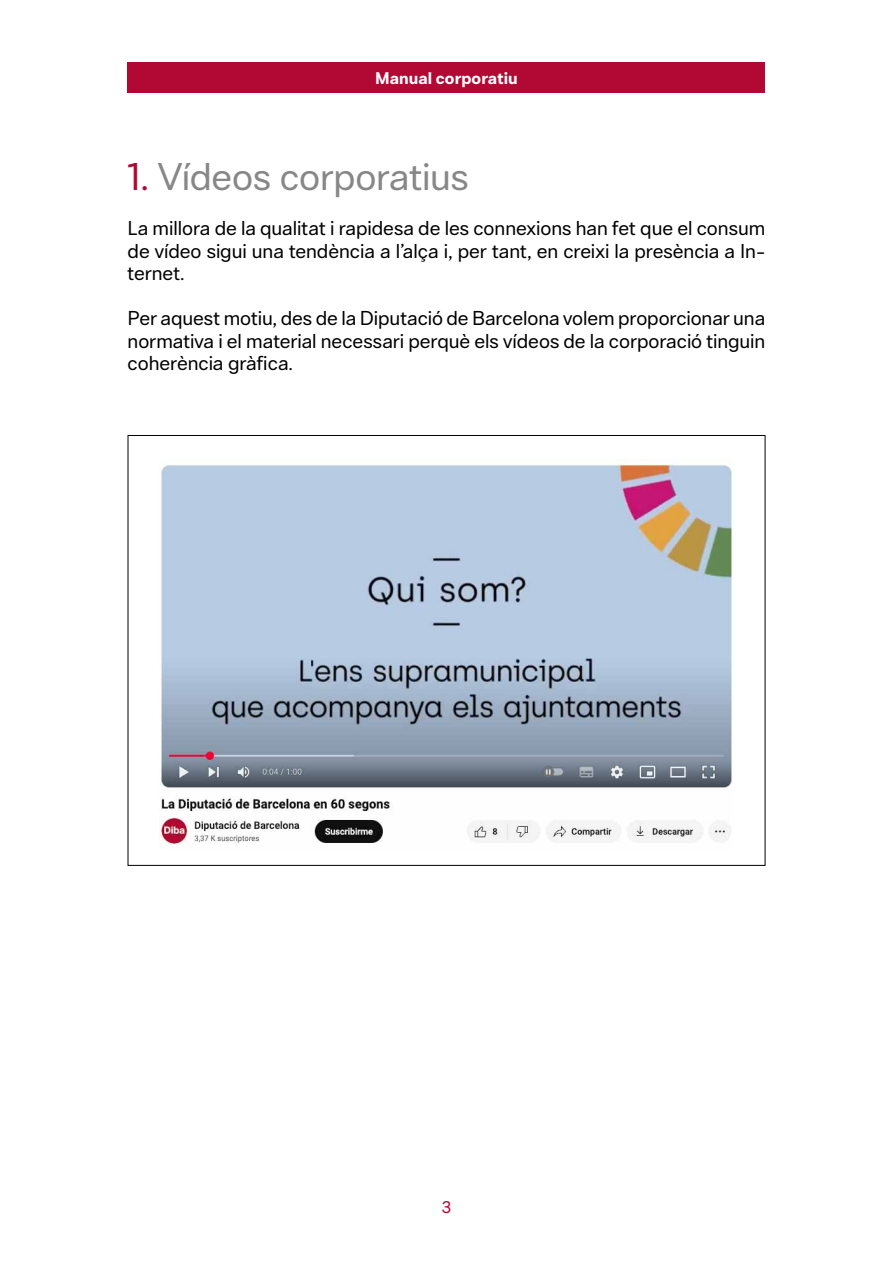
<style>
.page{position:relative;width:893px;height:1263px;background:#fff}
.page>*{position:absolute;margin:0;border:0;box-sizing:border-box;transform-origin:0 0}
.t1{font:36px "Di Ba";letter-spacing:-.005em;color:#878787}
.t2{font:18.75px/22.5px "Di Ba";letter-spacing:-.005em;color:#000;text-align:justify}
.t3{font:700 15.75px "Di Ba";letter-spacing:.005em;color:#fff}
.t4{font:15.75px "Di Ba";color:#b10933}
.s1{color:#b10933}
</style>
<div class="page">
<div style="left:128px;top:62px;width:637px;height:31px;background:#b10933"></div>
<img style="left:159px;top:460px;width:574px;height:385px">
<p class="t3" style="left:375px;top:67px;width:144px">Manual corporatiu</p>
<h1 class="t1" style="left:128px;top:152px;width:343px"><span class="s1">1.</span> Vídeos corporatius</h1>
<p class="t2" style="left:128px;top:216px;width:639px">La millora de la qualitat i rapidesa de les connexions han fet que el consum de vídeo sigui una tendència a l’alça i, per tant, en creixi la presència a In&shy;ternet.</p>
<p class="t2" style="left:128px;top:306px;width:639px">Per aquest motiu, des de la Diputació de Barcelona volem proporcionar una normativa i el material necessari perquè els vídeos de la corporació tinguin coherència gràfica.</p>
<p class="t4" style="left:442px;top:1196px;width:11px">3</p>
</div>
